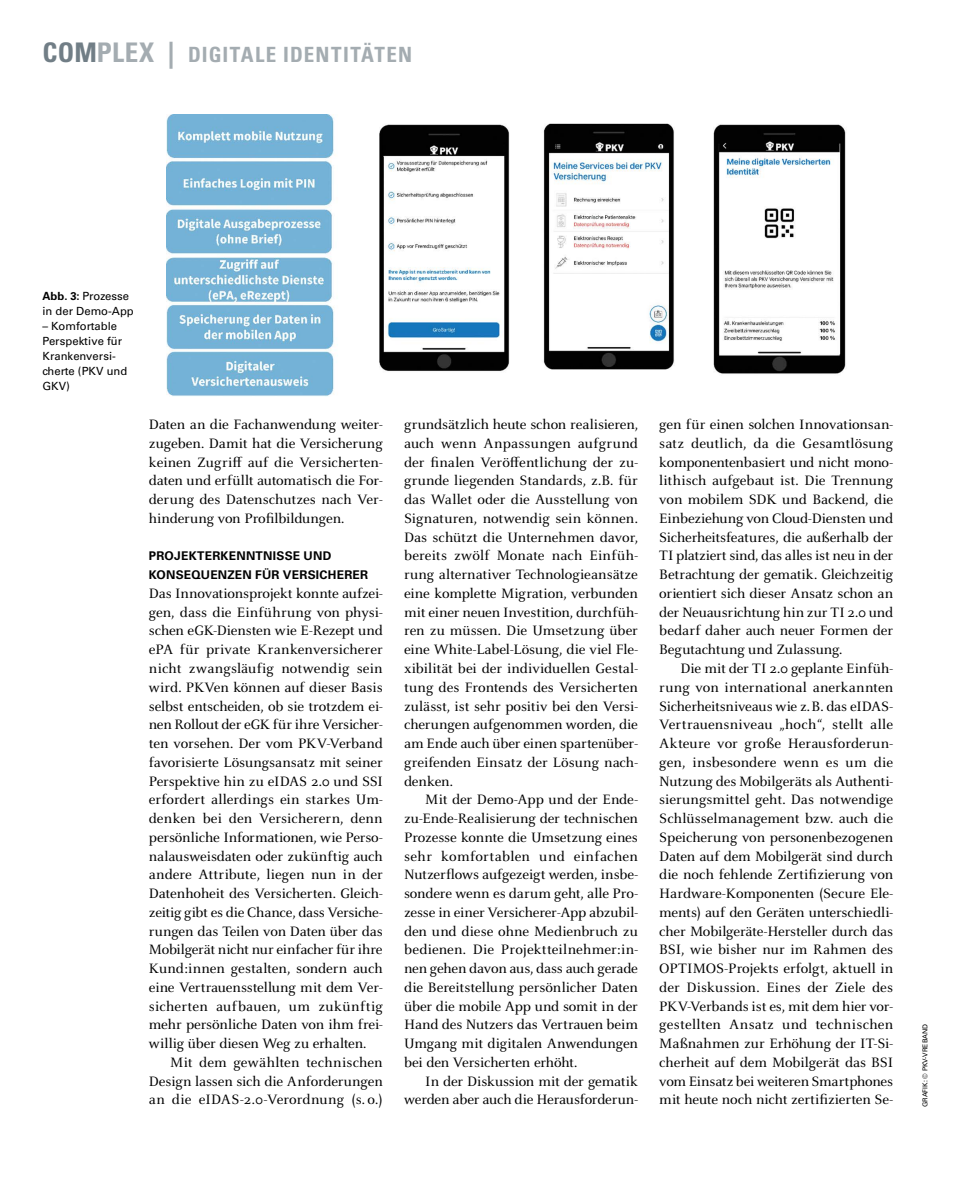
<style>
.page{position:relative;width:957px;height:1191px;background:#fff}
.page>*{position:absolute;margin:0;border:0;box-sizing:border-box;transform-origin:0 0}
.t1{font:700 condensed 21px "Univers LT Std";letter-spacing:.055em;color:#a4acb1}
.t2{font:15px/18.8px "Celeste OT";letter-spacing:-.01em;color:#000;text-align:justify}
.t3{font:700 12px/18.8px "Univers LT Std";letter-spacing:.02em;color:#000}
.t4{font:11.25px/15px "Univers LT Std";color:#000}
.t5{font:6.75px "Univers LT Std";color:#000}
.s1{font-size:27px;color:#717e86}
.s2{font-size:27px}
.s3{font-weight:700}
</style>
<div class="page">
<img style="left:167px;top:115px;width:679px;height:281px">
<h1 class="t1" style="left:43px;top:42px;width:371px"><span class="s1">COM</span><span class="s2">PLEX |</span> DIGITALE IDENTITÄTEN</h1>
<p class="t4" style="left:43px;top:288px;width:93px"><span class="s3">Abb. 3:</span> Prozesse in der Demo-App</p>
<p class="t4" style="left:43px;top:318px;width:86px">– Komfortable<br>Perspektive für<br>Krankenversi&shy;cherte (PKV und<br>GKV)</p>
<p class="t2" style="left:149px;top:415px;width:235px">Daten an die Fachanwendung weiter&shy;zugeben. Damit hat die Versicherung keinen Zugriff auf die Versicherten&shy;daten und erfüllt automatisch die For&shy;derung des Datenschutzes nach Ver&shy;hinderung von Profilbildungen.</p>
<p class="t3" style="left:149px;top:547px;width:221px">PROJEKTERKENNTNISSE UND<br>KONSEQUENZEN FÜR VERSICHERER</p>
<p class="t2" style="left:149px;top:584px;width:235px">Das Innovationsprojekt konnte aufzei&shy;gen, dass die Einführung von physi&shy;schen eGK-Diensten wie E-Rezept und ePA für private Krankenversicherer nicht zwangsläufig notwendig sein wird. PKVen können auf dieser Basis selbst entscheiden, ob sie trotzdem ei&shy;nen Rollout der eGK für ihre Versicher&shy;ten vorsehen. Der vom PKV-Verband favorisierte Lösungsansatz mit seiner Perspektive hin zu eIDAS 2.0 und SSI erfordert allerdings ein starkes Um&shy;denken bei den Versicherern, denn persönliche Informationen, wie Perso&shy;nalausweisdaten oder zukünftig auch andere Attribute, liegen nun in der Datenhoheit des Versicherten. Gleich&shy;zeitig gibt es die Chance, dass Versiche&shy;rungen das Teilen von Daten über das Mobilgerät nicht nur einfacher für ihre Kund:innen gestalten, sondern auch eine Vertrauensstellung mit dem Ver&shy;sicherten aufbauen, um zukünftig mehr persönliche Daten von ihm frei&shy;willig über diesen Weg zu erhalten.</p>
<p class="t2" style="left:149px;top:1052px;width:235px;text-indent:21px">Mit dem gewählten technischen Design lassen sich die Anforderungen an die eIDAS-2.0-Verordnung (s. o.)</p>
<p class="t2" style="left:404px;top:415px;width:235px">grundsätzlich heute schon realisieren, auch wenn Anpassungen aufgrund der finalen Veröffentlichung der zu&shy;grunde liegenden Standards, z.B. für das Wallet oder die Ausstellung von Signaturen, notwendig sein können.<br>Das schützt die Unternehmen davor, bereits zwölf Monate nach Einfüh&shy;rung alternativer Technologieansätze eine komplette Migration, verbunden mit einer neuen Investition, durchfüh&shy;ren zu müssen. Die Umsetzung über eine White-Label-Lösung, die viel Fle&shy;xibilität bei der individuellen Gestal&shy;tung des Frontends des Versicherten zulässt, ist sehr positiv bei den Versi&shy;cherungen aufgenommen worden, die am Ende auch über einen spartenüber&shy;greifenden Einsatz der Lösung nach&shy;denken.</p>
<p class="t2" style="left:404px;top:790px;width:235px;text-indent:21px">Mit der Demo-App und der Ende&shy;zu-Ende-Realisierung der technischen Prozesse konnte die Umsetzung eines sehr komfortablen und einfachen Nutzerflows aufgezeigt werden, insbe&shy;sondere wenn es darum geht, alle Pro&shy;zesse in einer Versicherer-App abzubil&shy;den und diese ohne Medienbruch zu bedienen. Die Projektteilnehmer:in&shy;nen gehen davon aus, dass auch gerade die Bereitstellung persönlicher Daten über die mobile App und somit in der Hand des Nutzers das Vertrauen beim Umgang mit digitalen Anwendungen bei den Versicherten erhöht.</p>
<p class="t2" style="left:404px;top:1071px;width:235px;text-align:right">In der Diskussion mit der gematik werden aber auch die Herausforderun-</p>
<p class="t2" style="left:659px;top:415px;width:235px">gen für einen solchen Innovationsan&shy;satz deutlich, da die Gesamtlösung komponentenbasiert und nicht mono&shy;lithisch aufgebaut ist. Die Trennung von mobilem SDK und Backend, die Einbeziehung von Cloud-Diensten und Sicherheitsfeatures, die außerhalb der TI platziert sind, das alles ist neu in der Betrachtung der gematik. Gleichzeitig orientiert sich dieser Ansatz schon an der Neuausrichtung hin zur TI 2.0 und bedarf daher auch neuer Formen der Begutachtung und Zulassung.</p>
<p class="t2" style="left:659px;top:659px;width:235px;text-indent:21px">Die mit der TI 2.0 geplante Einfüh&shy;rung von international anerkannten Sicherheitsniveaus wie z.B. das eIDAS-Vertrauensniveau „hoch“, stellt alle Akteure vor große Herausforderun&shy;gen, insbesondere wenn es um die Nutzung des Mobilgeräts als Authenti&shy;sierungsmittel geht. Das notwendige Schlüsselmanagement bzw. auch die Speicherung von personenbezogenen Daten auf dem Mobilgerät sind durch die noch fehlende Zertifizierung von Hardware-Komponenten (Secure Ele&shy;ments) auf den Geräten unterschiedli&shy;cher Mobilgeräte-Hersteller durch das BSI, wie bisher nur im Rahmen des OPTIMOS-Projekts erfolgt, aktuell in der Diskussion. Eines der Ziele des PKV-Verbands ist es, mit dem hier vor&shy;gestellten Ansatz und technischen Maßnahmen zur Erhöhung der IT-Si&shy;cherheit auf dem Mobilgerät das BSI vom Einsatz bei weiteren Smartphones mit heute noch nicht zertifizierten Se-</p>
<p class="t5" style="left:921px;top:1107px;width:85px;rotate:-90deg">GRAFIK: © PKV-VREBAND</p>
</div>
